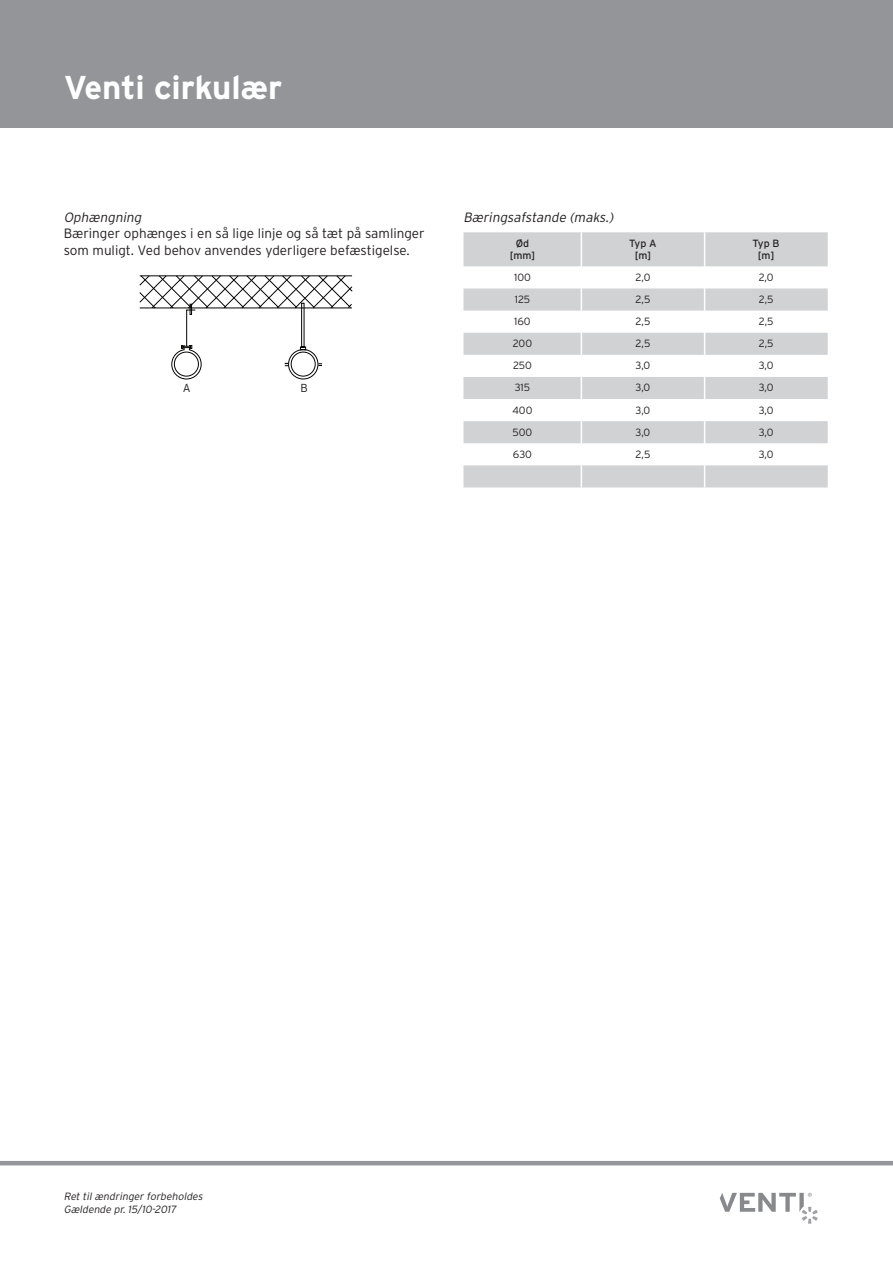
<style>
.page{position:relative;width:893px;height:1263px;background:#fff}
.page>*{position:absolute;margin:0;border:0;box-sizing:border-box;transform-origin:0 0}
.t1{font:700 33px "Interstate";letter-spacing:-.005em;color:#fff}
.brød{font:300 13.5px/16.2px "Interstate";color:#231f20}
.brød-2{font:italic 300 13.5px "Interstate";color:#231f20}
.t2{font:300 11.55px "Interstate";color:#231f20}
.Tabel-tekst{font:300 10.5px "Interstate";color:#231f20}
.t3{font:italic 300 10.5px/12.6px "Interstate";color:#231f20}
.Tabel_rubrik{font:10.5px "Interstate";color:#231f20}
</style>
<div class="page">
<svg style="left:720px;top:1193px;width:98px;height:31px"></svg>
<hr style="left:0;top:1161px;width:893px;height:4px;background:#939598">
<div style="left:0;top:0;width:893px;height:128px;background:#939598"></div>
<svg style="left:139px;top:275px;width:214px;height:105px"></svg>
<svg style="left:463px;top:232px;width:365px;height:255px;fill:#d1d2d4"></svg>
<hr style="left:581px;top:232px;width:1px;height:34px;background:#fff">
<hr style="left:704px;top:232px;width:1px;height:34px;background:#fff">
<svg style="left:581px;top:266px;width:1px;height:221px"></svg>
<svg style="left:704px;top:266px;width:1px;height:221px"></svg>
<p class="t1" style="left:64px;top:69px;width:220px">Venti cirkulær</p>
<p class="brød-2" style="left:64px;top:210px;width:82px">Ophængning</p>
<p class="brød" style="left:64px;top:225px;width:362px">Bæringer ophænges i en så lige linje og så tæt på samlinger som muligt. Ved behov anvendes yderligere befæstigelse.</p>
<p class="t2" style="left:183px;top:381px;width:9px">A</p>
<p class="t2" style="left:301px;top:381px;width:9px">B</p>
<p class="brød-2" style="left:463px;top:210px;width:154px">Bæringsafstande (maks.)</p>
<p class="Tabel_rubrik" style="left:516px;top:237px;width:15px">Ød</p>
<p class="Tabel_rubrik" style="left:510px;top:250px;width:27px">[mm]</p>
<p class="Tabel_rubrik" style="left:629px;top:237px;width:29px">Typ A</p>
<p class="Tabel_rubrik" style="left:635px;top:250px;width:18px">[m]</p>
<p class="Tabel_rubrik" style="left:753px;top:237px;width:29px">Typ B</p>
<p class="Tabel_rubrik" style="left:758px;top:250px;width:18px">[m]</p>
<p class="Tabel-tekst" style="left:514px;top:271px;width:18px">100</p>
<p class="Tabel-tekst" style="left:635px;top:271px;width:16px">2,0</p>
<p class="Tabel-tekst" style="left:759px;top:271px;width:16px">2,0</p>
<p class="Tabel-tekst" style="left:515px;top:293px;width:17px">125</p>
<p class="Tabel-tekst" style="left:636px;top:293px;width:16px">2,5</p>
<p class="Tabel-tekst" style="left:759px;top:293px;width:16px">2,5</p>
<p class="Tabel-tekst" style="left:514px;top:315px;width:18px">160</p>
<p class="Tabel-tekst" style="left:636px;top:315px;width:16px">2,5</p>
<p class="Tabel-tekst" style="left:759px;top:315px;width:16px">2,5</p>
<p class="Tabel-tekst" style="left:513px;top:338px;width:21px">200</p>
<p class="Tabel-tekst" style="left:636px;top:338px;width:16px">2,5</p>
<p class="Tabel-tekst" style="left:759px;top:338px;width:16px">2,5</p>
<p class="Tabel-tekst" style="left:513px;top:360px;width:20px">250</p>
<p class="Tabel-tekst" style="left:636px;top:360px;width:16px">3,0</p>
<p class="Tabel-tekst" style="left:759px;top:360px;width:16px">3,0</p>
<p class="Tabel-tekst" style="left:515px;top:382px;width:17px">315</p>
<p class="Tabel-tekst" style="left:636px;top:382px;width:16px">3,0</p>
<p class="Tabel-tekst" style="left:759px;top:382px;width:16px">3,0</p>
<p class="Tabel-tekst" style="left:512px;top:404px;width:22px">400</p>
<p class="Tabel-tekst" style="left:636px;top:404px;width:16px">3,0</p>
<p class="Tabel-tekst" style="left:759px;top:404px;width:16px">3,0</p>
<p class="Tabel-tekst" style="left:512px;top:426px;width:21px">500</p>
<p class="Tabel-tekst" style="left:636px;top:426px;width:16px">3,0</p>
<p class="Tabel-tekst" style="left:759px;top:426px;width:16px">3,0</p>
<p class="Tabel-tekst" style="left:513px;top:448px;width:20px">630</p>
<p class="Tabel-tekst" style="left:636px;top:448px;width:16px">2,5</p>
<p class="Tabel-tekst" style="left:759px;top:448px;width:16px">3,0</p>
<p class="t3" style="left:64px;top:1190px;width:142px">Ret til ændringer forbeholdes<br>Gældende pr. 15/10-2017</p>
</div>
